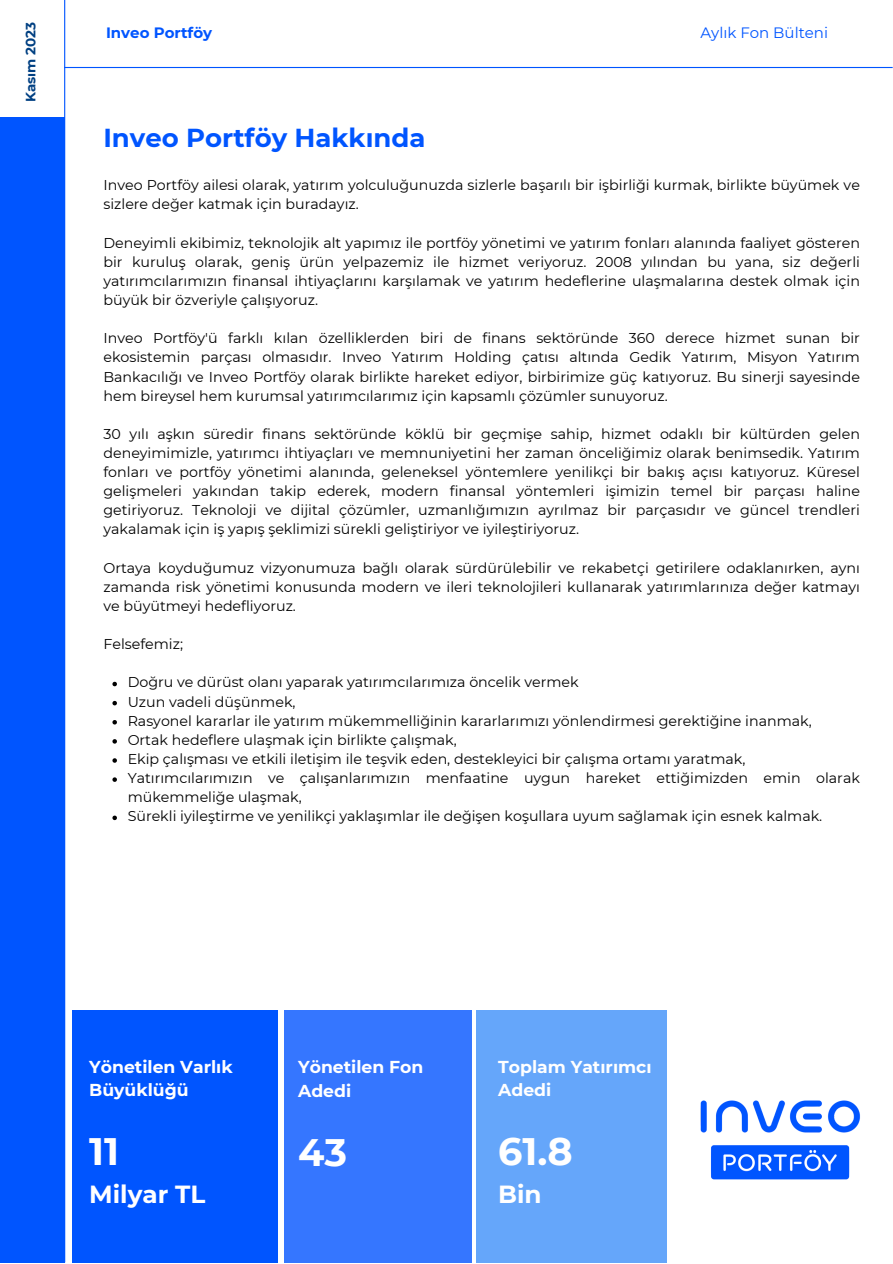
<style>
.page{position:relative;width:893px;height:1264px;background:#fff}
.page>*{position:absolute;margin:0;border:0;box-sizing:border-box;transform-origin:0 0}
.t1{font:700 38.25px "Montserrat";color:#fff}
.t2{font:700 25.95px "Montserrat";color:#05f}
.t3{font:700 24.75px "Montserrat";color:#fff}
.t4{font:700 17.25px/23.5px "Montserrat";color:#fff}
.t5{font:15px "Montserrat";color:#05f}
.t6{font:700 15px "Montserrat";color:#05f}
.t7{font:14.25px/19px "Montserrat";color:#000;text-align:justify}
.t8{font:700 13.5px "Montserrat";color:#004082}
</style>
<div class="page">
<hr style="left:64px;top:0;width:1px;height:1262px;background:#05f">
<hr style="left:64px;top:67px;width:828px;height:1px;background:#05f">
<div style="left:476px;top:1010px;width:191px;height:252px;background:#65a6fa"></div>
<div style="left:0;top:117px;width:65px;height:1145px;background:#05f"></div>
<img style="left:700px;top:1100px;width:160px;height:79px">
<svg style="left:112px;top:681px;width:5px;height:5px"></svg>
<svg style="left:112px;top:701px;width:5px;height:4px"></svg>
<svg style="left:112px;top:720px;width:5px;height:4px"></svg>
<svg style="left:112px;top:739px;width:5px;height:4px"></svg>
<svg style="left:112px;top:758px;width:5px;height:4px"></svg>
<svg style="left:112px;top:777px;width:5px;height:4px"></svg>
<svg style="left:112px;top:815px;width:5px;height:5px"></svg>
<div style="left:285px;top:1010px;width:187px;height:252px;background:#3576ff"></div>
<div style="left:72px;top:1010px;width:206px;height:252px;background:#05f"></div>
<p class="t8" style="left:23px;top:102px;width:82px;rotate:-90deg">Kasım 2023</p>
<p class="t6" style="left:106px;top:23px;width:108px">Inveo Portföy</p>
<p class="t5" style="left:700px;top:23px;width:129px">Aylık Fon Bülteni</p>
<p class="t2" style="left:103px;top:122px;width:323px">Inveo Portföy Hakkında</p>
<p class="t7" style="left:103px;top:176px;width:758px">Inveo Portföy ailesi olarak, yatırım yolculuğunuzda sizlerle başarılı bir işbirliği kurmak, birlikte büyümek ve sizlere değer katmak için buradayız.</p>
<p class="t7" style="left:103px;top:233px;width:758px">Deneyimli ekibimiz, teknolojik alt yapımız ile portföy yönetimi ve yatırım fonları alanında faaliyet gösteren bir kuruluş olarak, geniş ürün yelpazemiz ile hizmet veriyoruz. 2008 yılından bu yana, siz değerli yatırımcılarımızın finansal ihtiyaçlarını karşılamak ve yatırım hedeflerine ulaşmalarına destek olmak için büyük bir özveriyle çalışıyoruz.</p>
<p class="t7" style="left:103px;top:328px;width:758px">Inveo Portföy'ü farklı kılan özelliklerden biri de finans sektöründe 360 derece hizmet sunan bir ekosistemin parçası olmasıdır. Inveo Yatırım Holding çatısı altında Gedik Yatırım, Misyon Yatırım Bankacılığı ve Inveo Portföy olarak birlikte hareket ediyor, birbirimize güç katıyoruz. Bu sinerji sayesinde hem bireysel hem kurumsal yatırımcılarımız için kapsamlı çözümler sunuyoruz.</p>
<p class="t7" style="left:103px;top:424px;width:758px">30 yılı aşkın süredir finans sektöründe köklü bir geçmişe sahip, hizmet odaklı bir kültürden gelen deneyimimizle, yatırımcı ihtiyaçları ve memnuniyetini her zaman önceliğimiz olarak benimsedik. Yatırım fonları ve portföy yönetimi alanında, geleneksel yöntemlere yenilikçi bir bakış açısı katıyoruz. Küresel gelişmeleri yakından takip ederek, modern finansal yöntemleri işimizin temel bir parçası haline getiriyoruz. Teknoloji ve dijital çözümler, uzmanlığımızın ayrılmaz bir parçasıdır ve güncel trendleri yakalamak için iş yapış şeklimizi sürekli geliştiriyor ve iyileştiriyoruz.</p>
<p class="t7" style="left:103px;top:558px;width:758px">Ortaya koyduğumuz vizyonumuza bağlı olarak sürdürülebilir ve rekabetçi getirilere odaklanırken, aynı zamanda risk yönetimi konusunda modern ve ileri teknolojileri kullanarak yatırımlarınıza değer katmayı ve büyütmeyi hedefliyoruz.</p>
<p class="t7" style="left:103px;top:634px;width:81px">Felsefemiz;</p>
<p class="t7" style="left:128px;top:672px;width:452px">Doğru ve dürüst olanı yaparak yatırımcılarımıza öncelik vermek</p>
<p class="t7" style="left:128px;top:692px;width:169px">Uzun vadeli düşünmek,</p>
<p class="t7" style="left:128px;top:711px;width:685px">Rasyonel kararlar ile yatırım mükemmelliğinin kararlarımızı yönlendirmesi gerektiğine inanmak,</p>
<p class="t7" style="left:128px;top:730px;width:330px">Ortak hedeflere ulaşmak için birlikte çalışmak,</p>
<p class="t7" style="left:128px;top:749px;width:619px">Ekip çalışması ve etkili iletişim ile teşvik eden, destekleyici bir çalışma ortamı yaratmak,</p>
<p class="t7" style="left:128px;top:768px;width:733px">Yatırımcılarımızın ve çalışanlarımızın menfaatine uygun hareket ettiğimizden emin olarak mükemmeliğe ulaşmak,</p>
<p class="t7" style="left:128px;top:806px;width:696px">Sürekli iyileştirme ve yenilikçi yaklaşımlar ile değişen koşullara uyum sağlamak için esnek kalmak.</p>
<p class="t4" style="left:89px;top:1054px;width:145px">Yönetilen Varlık<br>Büyüklüğü</p>
<p class="t1" style="left:89px;top:1127px;width:31px">11</p>
<p class="t3" style="left:89px;top:1179px;width:118px">Milyar TL</p>
<p class="t4" style="left:298px;top:1055px;width:127px">Yönetilen Fon</p>
<p class="t4" style="left:298px;top:1078px;width:54px">Adedi</p>
<p class="t1" style="left:298px;top:1128px;width:50px">43</p>
<p class="t4" style="left:498px;top:1054px;width:155px">Toplam Yatırımcı<br>Adedi</p>
<p class="t1" style="left:498px;top:1127px;width:76px">61.8</p>
<p class="t3" style="left:498px;top:1179px;width:45px">Bin</p>
</div>
